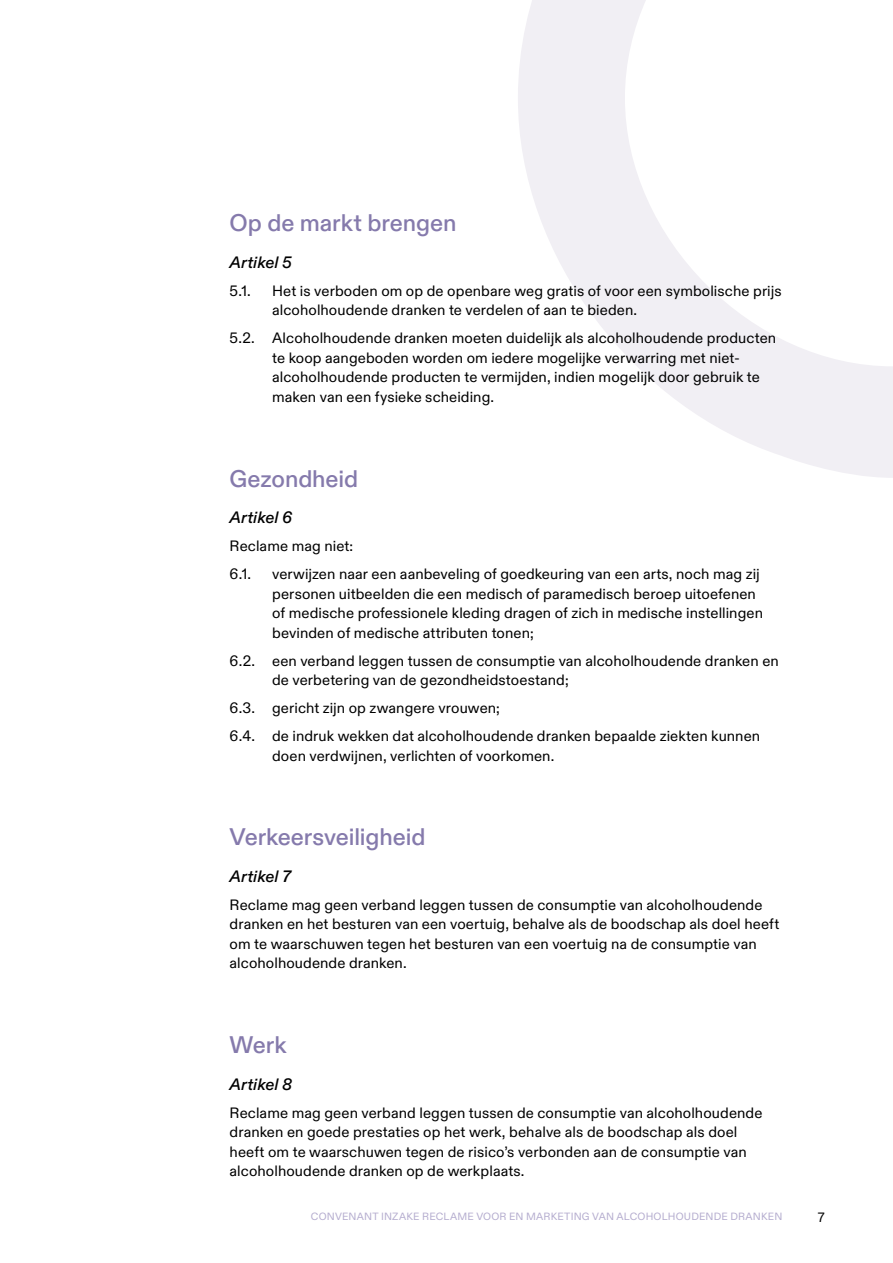
<style>
.page{position:relative;width:893px;height:1263px;background:#fff}
.page>*{position:absolute;margin:0;border:0;box-sizing:border-box;transform-origin:0 0}
.t1{font:500 24px "ABC Diatype";letter-spacing:-.005em;color:#857aac}
.t2{font:italic 500 16.5px "ABC Diatype";letter-spacing:.005em;color:#000}
.t3{font:15px/19.5px "ABC Diatype";letter-spacing:.005em;color:#000}
.t4{font:13.5px "ABC Diatype";color:#000}
.t5{font:10.5px "ABC Diatype";letter-spacing:.02em;color:#b5adcf}
</style>
<div class="page">
<svg style="left:518px;top:0;width:375px;height:478px"></svg>
<h1 class="t1" style="left:230px;top:209px;width:228px">Op de markt brengen</h1>
<p class="t2" style="left:230px;top:252px;width:64px">Artikel 5</p>
<p class="t3" style="left:230px;top:281px;width:23px">5.1.</p>
<p class="t3" style="left:272px;top:281px;width:511px">Het is verboden om op de openbare weg gratis of voor een symbolische prijs alcoholhoudende dranken te verdelen of aan te bieden.</p>
<p class="t3" style="left:272px;top:329px;width:506px;text-indent:-43px">5.2. Alcoholhoudende dranken moeten duidelijk als alcoholhoudende producten te koop aangeboden worden om iedere mogelijke verwarring met niet&shy;alcoholhoudende producten te vermijden, indien mogelijk door gebruik te maken van een fysieke scheiding.</p>
<h1 class="t1" style="left:230px;top:464px;width:130px">Gezondheid</h1>
<p class="t2" style="left:230px;top:508px;width:64px">Artikel 6</p>
<p class="t3" style="left:230px;top:532px;width:125px;line-height:28px">Reclame mag niet:<br>6.1.</p>
<p class="t3" style="left:272px;top:564px;width:492px">verwijzen naar een aanbeveling of goedkeuring van een arts, noch mag zij personen uitbeelden die een medisch of paramedisch beroep uitoefenen of medische professionele kleding dragen of zich in medische instellingen bevinden of medische attributen tonen;</p>
<p class="t3" style="left:272px;top:651px;width:508px;text-indent:-43px">6.2. een verband leggen tussen de consumptie van alcoholhoudende dranken en de verbetering van de gezondheidstoestand;</p>
<p class="t3" style="left:230px;top:694px;width:532px;line-height:28px">6.3. gericht zijn op zwangere vrouwen;<br>6.4. de indruk wekken dat alcoholhoudende dranken bepaalde ziekten kunnen</p>
<p class="t3" style="left:272px;top:746px;width:284px">doen verdwijnen, verlichten of voorkomen.</p>
<h1 class="t1" style="left:230px;top:823px;width:197px">Verkeersveiligheid</h1>
<p class="t2" style="left:230px;top:866px;width:63px">Artikel 7</p>
<p class="t3" style="left:230px;top:895px;width:551px">Reclame mag geen verband leggen tussen de consumptie van alcoholhoudende dranken en het besturen van een voertuig, behalve als de boodschap als doel heeft om te waarschuwen tegen het besturen van een voertuig na de consumptie van alcoholhoudende dranken.</p>
<h1 class="t1" style="left:230px;top:1031px;width:58px">Werk</h1>
<p class="t2" style="left:230px;top:1074px;width:64px">Artikel 8</p>
<p class="t3" style="left:230px;top:1103px;width:534px">Reclame mag geen verband leggen tussen de consumptie van alcoholhoudende dranken en goede prestaties op het werk, behalve als de boodschap als doel heeft om te waarschuwen tegen de risico’s verbonden aan de consumptie van alcoholhoudende dranken op de werkplaats.</p>
<p class="t5" style="left:311px;top:1210px;width:473px">CONVENANT INZAKE RECLAME VOOR EN MARKETING VAN ALCOHOLHOUDENDE DRANKEN</p>
<p class="t4" style="left:818px;top:1210px;width:8px">7</p>
</div>
